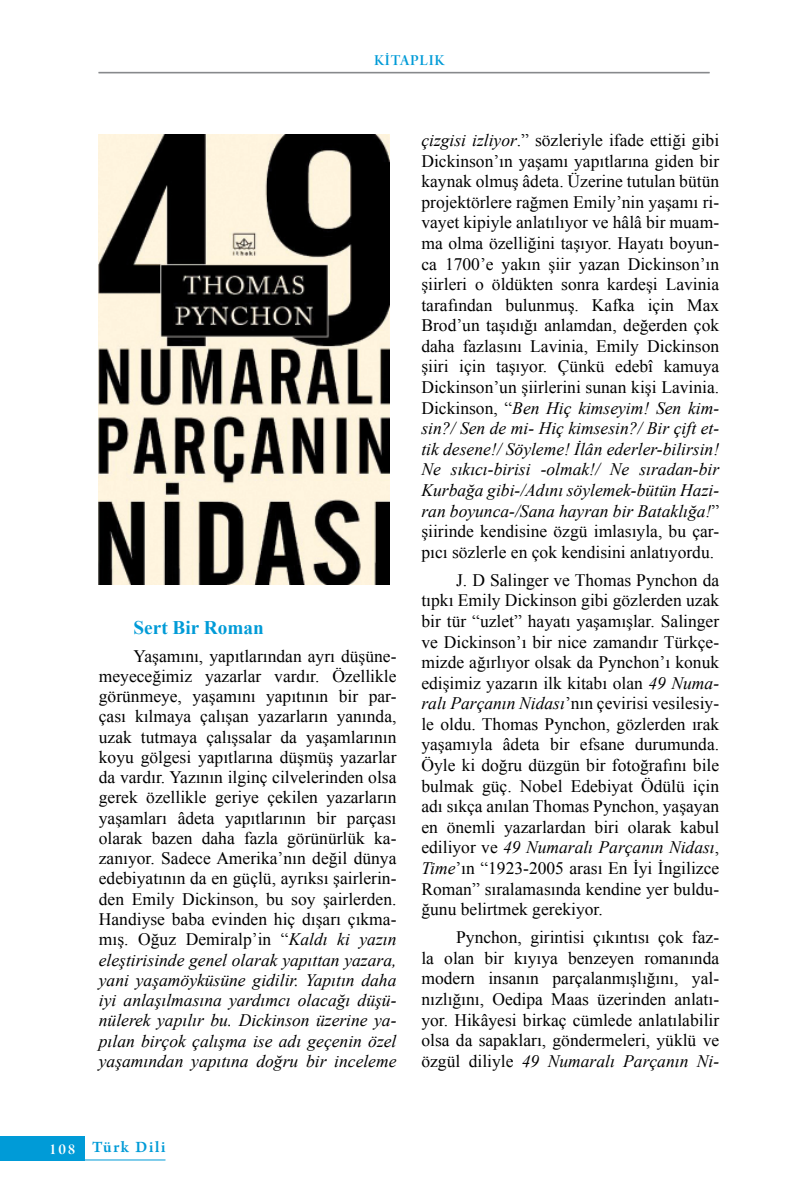
<style>
.page{position:relative;width:794px;height:1191px;background:#fff}
.page>*{position:absolute;margin:0;border:0;box-sizing:border-box;transform-origin:0 0}
.t1{font:700 19.25px "Times New Roman";color:#009bd7}
.t2{font:17.5px/20.7px "Times New Roman";color:#000;text-align:justify}
.t3{font:600 16.62px "Arno Pro";letter-spacing:.1em;color:#009bd7}
.t4{font:16.1px "Arno Pro Smbd Display";letter-spacing:.05em;color:#009bd7}
.s1{font-style:italic}
</style>
<div class="page">
<hr style="left:98px;top:72px;width:611px;height:1px;background:#808285">
<hr style="left:98px;top:73px;width:611px;height:1px;background:#808285">
<div style="left:0;top:1135px;width:84px;height:25px;background:#009bd7"></div>
<hr style="left:84px;top:1159px;width:81px;height:1px;background:#009bd7">
<img style="left:99px;top:135px;width:291px;height:449px">
<p class="t4" style="left:374px;top:51px;width:72px">KİTAPLIK</p>
<p class="t1" style="left:134px;top:614px;width:132px">Sert Bir Roman</p>
<p class="t2" style="left:99px;top:645px;width:299px;text-indent:35px">Yaşamını, yapıtlarından ayrı düşüne&shy;meyeceğimiz yazarlar vardır. Özellikle görünmeye, yaşamını yapıtının bir par&shy;çası kılmaya çalışan yazarların yanında, uzak tutmaya çalışsalar da yaşamlarının koyu gölgesi yapıtlarına düşmüş yazarlar da vardır. Yazının ilginç cilvelerinden olsa gerek özellikle geriye çekilen yazarların yaşamları âdeta yapıtlarının bir parçası olarak bazen daha fazla görünürlük ka&shy;zanıyor. Sadece Amerika’nın değil dünya edebiyatının da en güçlü, ayrıksı şairlerin&shy;den Emily Dickinson, bu soy şairlerden.<br>Handiyse baba evinden hiç dışarı çıkma&shy;mış. Oğuz Demiralp’in “<span class="s1">Kaldı ki yazın eleştirisinde genel olarak yapıttan yazara, yani yaşamöyküsüne gidilir. Yapıtın daha iyi anlaşılmasına yardımcı olacağı düşü&shy;nülerek yapılır bu. Dickinson üzerine ya&shy;pılan birçok çalışma ise adı geçenin özel yaşamından yapıtına doğru bir inceleme</span></p>
<p class="t2" style="left:421px;top:129px;width:299px"><span class="s1">çizgisi izliyor</span>.” sözleriyle ifade ettiği gibi Dickinson’ın yaşamı yapıtlarına giden bir kaynak olmuş âdeta. Üzerine tutulan bütün projektörlere rağmen Emily’nin yaşamı ri&shy;vayet kipiyle anlatılıyor ve hâlâ bir muam&shy;ma olma özelliğini taşıyor. Hayatı boyun&shy;ca 1700’e yakın şiir yazan Dickinson’ın şiirleri o öldükten sonra kardeşi Lavinia tarafından bulunmuş. Kafka için Max Brod’un taşıdığı anlamdan, değerden çok daha fazlasını Lavinia, Emily Dickinson şiiri için taşıyor. Çünkü edebî kamuya Dickinson’un şiirlerini sunan kişi Lavinia.<br>Dickinson, “<span class="s1">Ben Hiç kimseyim! Sen kim&shy;sin?/ Sen de mi- Hiç kimsesin?/ Bir çift et&shy;tik desene!/ Söyleme! İlân ederler-bilirsin!<br>Ne sıkıcı-birisi -olmak!/ Ne sıradan-bir Kurbağa gibi-/Adını söylemek-bütün Hazi&shy;ran boyunca-/Sana hayran bir Bataklığa!</span>” şiirinde kendisine özgü imlasıyla, bu çar&shy;pıcı sözlerle en çok kendisini anlatıyordu.</p>
<p class="t2" style="left:421px;top:569px;width:299px;text-indent:35px">J. D Salinger ve Thomas Pynchon da tıpkı Emily Dickinson gibi gözlerden uzak bir tür “uzlet” hayatı yaşamışlar. Salinger ve Dickinson’ı bir nice zamandır Türkçe&shy;mizde ağırlıyor olsak da Pynchon’ı konuk edişimiz yazarın ilk kitabı olan <span class="s1">49 Numa&shy;ralı Parçanın Nidası</span>’nın çevirisi vesilesiy&shy;le oldu. Thomas Pynchon, gözlerden ırak yaşamıyla âdeta bir efsane durumunda.<br>Öyle ki doğru düzgün bir fotoğrafını bile bulmak güç. Nobel Edebiyat Ödülü için adı sıkça anılan Thomas Pynchon, yaşayan en önemli yazarlardan biri olarak kabul ediliyor ve <span class="s1">49 Numaralı Parçanın Nidası</span>, <span class="s1">Time</span>’ın “1923-2005 arası En İyi İngilizce Roman” sıralamasında kendine yer buldu&shy;ğunu belirtmek gerekiyor.</p>
<p class="t2" style="left:421px;top:926px;width:299px;text-indent:35px">Pynchon, girintisi çıkıntısı çok faz&shy;la olan bir kıyıya benzeyen romanında modern insanın parçalanmışlığını, yal&shy;nızlığını, Oedipa Maas üzerinden anlatı&shy;yor. Hikâyesi birkaç cümlede anlatılabilir olsa da sapakları, göndermeleri, yüklü ve özgül diliyle <span class="s1">49 Numaralı Parçanın Ni-</span></p>
<p class="t3" style="left:49px;top:1137px;width:118px"><sub>108</sub> Türk Dili</p>
</div>
